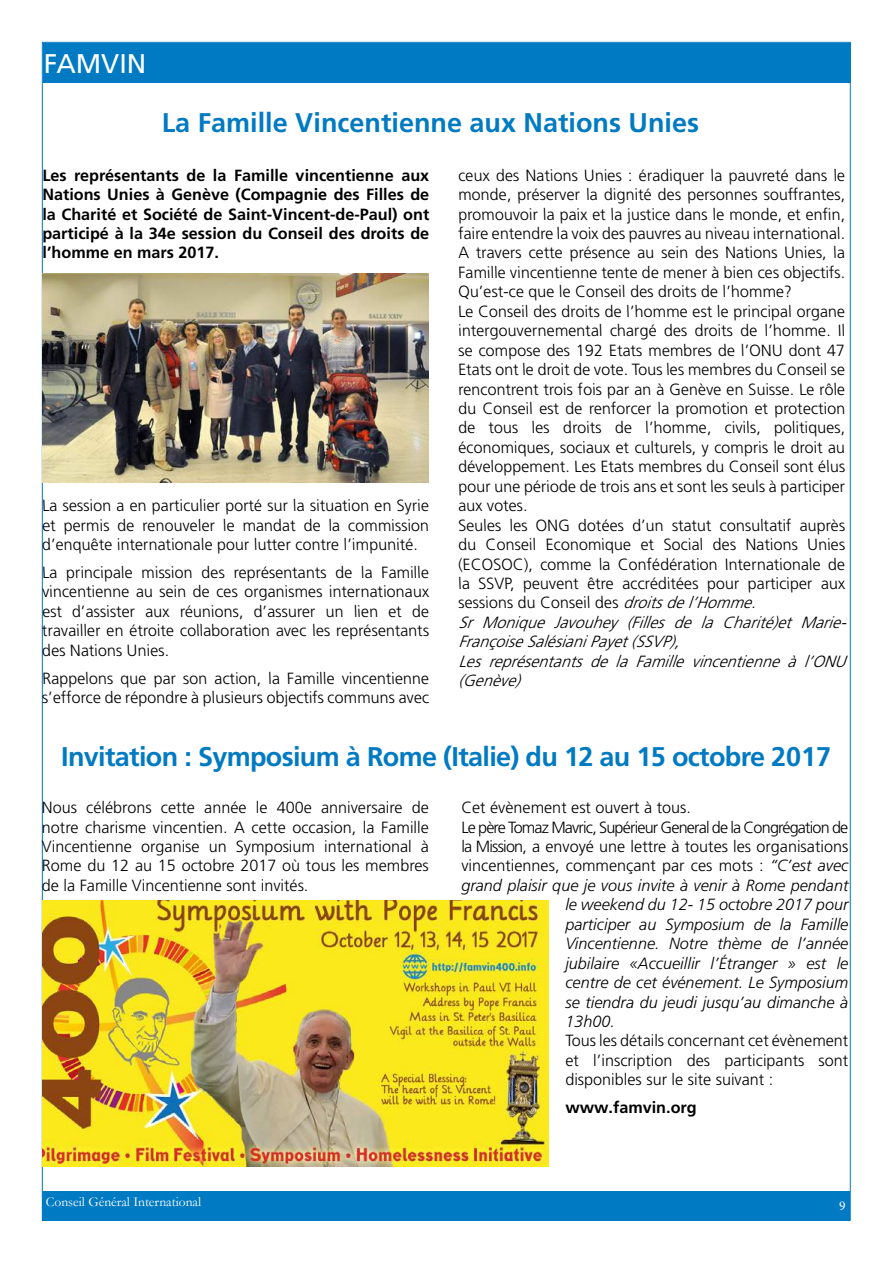
<style>
.page{position:relative;width:893px;height:1263px;background:#fff}
.page>*{position:absolute;margin:0;border:0;box-sizing:border-box;transform-origin:0 0}
.t1{font:700 27px "Frutiger LT Pro";letter-spacing:-.025em;color:#007ac2}
.t2{font:700 27px "Frutiger LT Pro";color:#007ac2}
.t3{font:27px "Frutiger LT Pro";color:#fff}
.t4{font:300 16.2px/19.5px "Frutiger LT Pro";color:#000;text-align:justify}
.t5{font:italic 300 16.2px "Frutiger LT Pro";color:#000}
.t6{font:700 16.2px/19.5px "Frutiger LT Pro";color:#000;text-align:justify}
.t7{font:300 16.2px "Frutiger LT Pro";letter-spacing:-.05em;color:#000}
.t8{font:13.5px "Garamond";color:#fff}
.t9{font:13.5px "Minion Pro";color:#fff}
.s1{font-style:italic}
</style>
<div class="page">
<div style="left:43px;top:1191px;width:807px;height:29px;background:#007ac2"></div>
<div style="left:43px;top:43px;width:807px;height:40px;background:#007ac2"></div>
<img style="left:43px;top:900px;width:505px;height:267px">
<img style="left:42px;top:274px;width:387px;height:208px">
<h1 class="t3" style="left:44px;top:48px;width:104px">FAMVIN</h1>
<h1 class="t2" style="left:162px;top:106px;width:539px">La Famille Vincentienne aux Nations Unies</h1>
<p class="t6" style="left:42px;top:165px;width:388px">Les représentants de la Famille vincentienne aux Nations Unies à Genève (Compagnie des Filles de la Charité et Société de Saint-Vincent-de-Paul) ont participé à la 34e session du Conseil des droits de l’homme en mars 2017.</p>
<p class="t4" style="left:42px;top:496px;width:389px">La session a en particulier porté sur la situation en Syrie et permis de renouveler le mandat de la commission d’enquête internationale pour lutter contre l’impunité.</p>
<p class="t4" style="left:42px;top:563px;width:389px">La principale mission des représentants de la Famille vincentienne au sein de ces organismes internationaux est d’assister aux réunions, d’assurer un lien et de travailler en étroite collaboration avec les représentants des Nations Unies.</p>
<p class="t4" style="left:42px;top:668px;width:389px">Rappelons que par son action, la Famille vincentienne s’efforce de répondre à plusieurs objectifs communs avec</p>
<p class="t4" style="left:458px;top:165px;width:395px;text-align:left">ceux des Nations Unies : éradiquer la pauvreté dans le monde, préserver la dignité des personnes souffrantes, promouvoir la paix et la justice dans le monde, et enfin, faire entendre la voix des pauvres au niveau international.<br>A travers cette présence au sein des Nations Unies, la Famille vincentienne tente de mener à bien ces objectifs.<br>Qu’est-ce que le Conseil des droits de l’homme?<br>Le Conseil des droits de l’homme est le principal organe intergouvernemental chargé des droits de l’homme. Il se compose des 192 Etats membres de l’ONU dont 47<br>Etats ont le droit de vote. Tous les membres du Conseil se rencontrent trois fois par an à Genève en Suisse. Le rôle du Conseil est de renforcer la promotion et protection de tous les droits de l’homme, civils, politiques, économiques, sociaux et culturels, y compris le droit au développement. Les Etats membres du Conseil sont élus pour une période de trois ans et sont les seuls à participer aux votes.<br>Seules les ONG dotées d’un statut consultatif auprès du Conseil Economique et Social des Nations Unies (ECOSOC), comme la Confédération Internationale de la SSVP, peuvent être accréditées pour participer aux sessions du Conseil des <span class="s1">droitsdel’Homme.<br>Sr Monique Javouhey (Filles de la Charité)et Marie-FrançoiseSalésianiPayet(SSVP),<br>Les représentants de la Famille vincentienne à l’ONU (Genève)</span></p>
<h1 class="t1" style="left:61px;top:741px;width:771px">Invitation : Symposium à Rome (Italie) du 12 au 15 octobre 2017</h1>
<p class="t4" style="left:42px;top:798px;width:388px">Nous célébrons cette année le 400e anniversaire de notre charisme vincentien. A cette occasion, la Famille Vincentienne organise un Symposium international à Rome du 12 au 15 octobre 2017 où tous les membres de la Famille Vincentienne sont invités.</p>
<p class="t8" style="left:46px;top:1192px;width:157px">Conseil Général International</p>
<p class="t4" style="left:461px;top:798px;width:231px">Cet évènement est ouvert à tous.</p>
<p class="t7" style="left:461px;top:817px;width:388px">Le père Tomaz Mavric, Supérieur General de la Congrégation de</p>
<p class="t4" style="left:461px;top:837px;width:388px">la Mission, a envoyé une lettre à toutes les organisations</p>
<p class="t4" style="left:461px;top:856px;width:388px">vincentiennes, commençant par ces mots : <span class="s1">“C’est avec</span></p>
<p class="t5" style="left:461px;top:876px;width:388px">grand plaisir que je vous invite à venir à Rome pendant</p>
<p class="t5" style="left:565px;top:895px;width:285px">le weekend du 12- 15 octobre 2017 pour</p>
<p class="t5" style="left:565px;top:915px;width:285px">participer au Symposium de la Famille</p>
<p class="t5" style="left:565px;top:934px;width:284px">Vincentienne. Notre thème de l’année</p>
<p class="t5" style="left:565px;top:954px;width:284px">jubilaire «Accueillir l’Étranger » est le</p>
<p class="t5" style="left:565px;top:973px;width:284px">centre de cet événement. Le Symposium</p>
<p class="t5" style="left:565px;top:992px;width:284px">se tiendra du jeudi jusqu’au dimanche à</p>
<p class="t5" style="left:565px;top:1012px;width:51px">13h00.</p>
<p class="t4" style="left:565px;top:1031px;width:284px">Tous les détails concernant cet évènement et l’inscription des participants sont disponibles sur le site suivant :</p>
<p class="t6" style="left:565px;top:1098px;width:133px">www.famvin.org</p>
<p class="t9" style="left:839px;top:1197px;width:8px">9</p>
</div>
